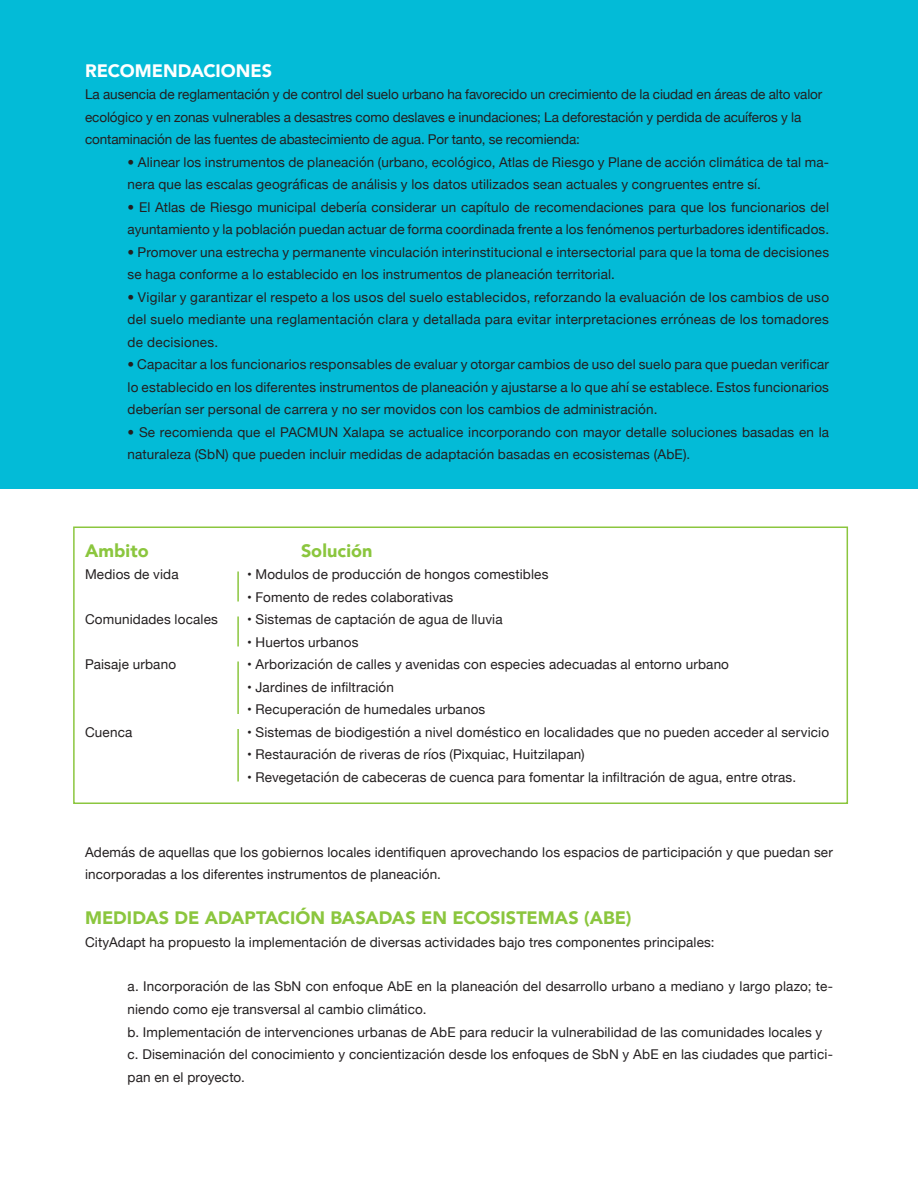
<style>
.page{position:relative;width:918px;height:1188px;background:#fff}
.page>*{position:absolute;margin:0;border:0;box-sizing:border-box;transform-origin:0 0}
.t1{font:900 18px "Avenir";color:#8bc63e}
.t2{font:900 18px "Avenir";color:#fff}
.t3{font:13.5px/22.5px "Helvetica Neue";letter-spacing:.01em;color:#231f20}
.t4{font:13.5px/22.5px "Helvetica Neue";letter-spacing:-.01em;color:#231f20}
.s1{font-family:"Avenir";font-weight:500}
</style>
<div class="page">
<div style="left:0;top:0;width:918px;height:489px;background:#03bbd7"></div>
<hr style="left:237px;top:572px;width:2px;height:30px;background:#8bc63e">
<hr style="left:237px;top:617px;width:2px;height:30px;background:#8bc63e">
<hr style="left:237px;top:729px;width:2px;height:53px;background:#8bc63e">
<hr style="left:237px;top:662px;width:2px;height:52px;background:#8bc63e">
<div style="left:73px;top:527px;width:775px;height:277px;border:2px solid #8bc63e"></div>
<h1 class="t2" style="left:85px;top:55px;width:189px">RECOMENDACIONES</h1>
<p class="t4" style="left:85px;top:84px;width:739px">La ausencia de reglamentación y de control del suelo urbano ha favorecido un crecimiento de la ciudad en áreas de alto valor ecológico y en zonas vulnerables a desastres como deslaves e inundaciones; La deforestación y perdida de acuíferos y la contaminación de las fuentes de abastecimiento de agua. Por tanto, se recomienda:</p>
<p class="t3" style="left:128px;top:151px;width:703px"><span class="s1">•</span> Alinear los instrumentos de planeación (urbano, ecológico, Atlas de Riesgo y Plane de acción climática de tal ma&shy;nera que las escalas geográficas de análisis y los datos utilizados sean actuales y congruentes entre sí.</p>
<p class="t3" style="left:128px;top:196px;width:703px"><span class="s1">•</span> El Atlas de Riesgo municipal debería considerar un capítulo de recomendaciones para que los funcionarios del ayuntamiento y la población puedan actuar de forma coordinada frente a los fenómenos perturbadores identificados.</p>
<p class="t3" style="left:128px;top:241px;width:703px"><span class="s1">•</span> Promover una estrecha y permanente vinculación interinstitucional e intersectorial para que la toma de decisiones se haga conforme a lo establecido en los instrumentos de planeación territorial.</p>
<p class="t3" style="left:128px;top:286px;width:703px;text-align:justify"><span class="s1">•</span> Vigilar y garantizar el respeto a los usos del suelo establecidos, reforzando la evaluación de los cambios de uso del suelo mediante una reglamentación clara y detallada para evitar interpretaciones erróneas de los tomadores de decisiones.</p>
<p class="t3" style="left:128px;top:354px;width:703px;text-align:justify"><span class="s1">•</span> Capacitar a los funcionarios responsables de evaluar y otorgar cambios de uso del suelo para que puedan verificar lo establecido en los diferentes instrumentos de planeación y ajustarse a lo que ahí se establece. Estos funcionarios deberían ser personal de carrera y no ser movidos con los cambios de administración.</p>
<p class="t3" style="left:128px;top:421px;width:703px"><span class="s1">•</span> Se recomienda que el PACMUN Xalapa se actualice incorporando con mayor detalle soluciones basadas en la naturaleza (SbN) que pueden incluir medidas de adaptación basadas en ecosistemas (AbE).</p>
<h1 class="t1" style="left:85px;top:535px;width:65px">Ambito</h1>
<h1 class="t1" style="left:301px;top:535px;width:73px">Solución</h1>
<p class="t3" style="left:85px;top:564px;width:95px">Medios de vida</p>
<p class="t3" style="left:247px;top:564px;width:303px">• Modulos de producción de hongos comestibles</p>
<p class="t3" style="left:247px;top:586px;width:208px">• Fomento de redes colaborativas</p>
<p class="t3" style="left:85px;top:609px;width:134px">Comunidades locales</p>
<p class="t3" style="left:247px;top:609px;width:257px">• Sistemas de captación de agua de lluvia</p>
<p class="t3" style="left:247px;top:631px;width:113px">• Huertos urbanos</p>
<p class="t3" style="left:85px;top:654px;width:93px">Paisaje urbano</p>
<p class="t3" style="left:247px;top:654px;width:484px">• Arborización de calles y avenidas con especies adecuadas al entorno urbano</p>
<p class="t3" style="left:247px;top:676px;width:148px">• Jardines de infiltración</p>
<p class="t3" style="left:247px;top:699px;width:240px">• Recuperación de humedales urbanos</p>
<p class="t3" style="left:85px;top:721px;width:49px">Cuenca</p>
<p class="t3" style="left:247px;top:721px;width:584px">• Sistemas de biodigestión a nivel doméstico en localidades que no pueden acceder al servicio</p>
<p class="t3" style="left:247px;top:744px;width:339px">• Restauración de riveras de ríos (Pixquiac, Huitzilapan)</p>
<p class="t3" style="left:247px;top:766px;width:551px">• Revegetación de cabeceras de cuenca para fomentar la infiltración de agua, entre otras.</p>
<p class="t3" style="left:85px;top:841px;width:749px">Además de aquellas que los gobiernos locales identifiquen aprovechando los espacios de participación y que puedan ser incorporadas a los diferentes instrumentos de planeación.</p>
<h1 class="t1" style="left:85px;top:902px;width:548px">MEDIDAS DE ADAPTACIÓN BASADAS EN ECOSISTEMAS (ABE)</h1>
<p class="t3" style="left:85px;top:931px;width:631px">CityAdapt ha propuesto la implementación de diversas actividades bajo tres componentes principales:</p>
<p class="t3" style="left:128px;top:976px;width:707px">a. Incorporación de las SbN con enfoque AbE en la planeación del desarrollo urbano a mediano y largo plazo; te&shy;niendo como eje transversal al cambio climático.<br>b. Implementación de intervenciones urbanas de AbE para reducir la vulnerabilidad de las comunidades locales y c. Diseminación del conocimiento y concientización desde los enfoques de SbN y AbE en las ciudades que partici&shy;pan en el proyecto.</p>
</div>
